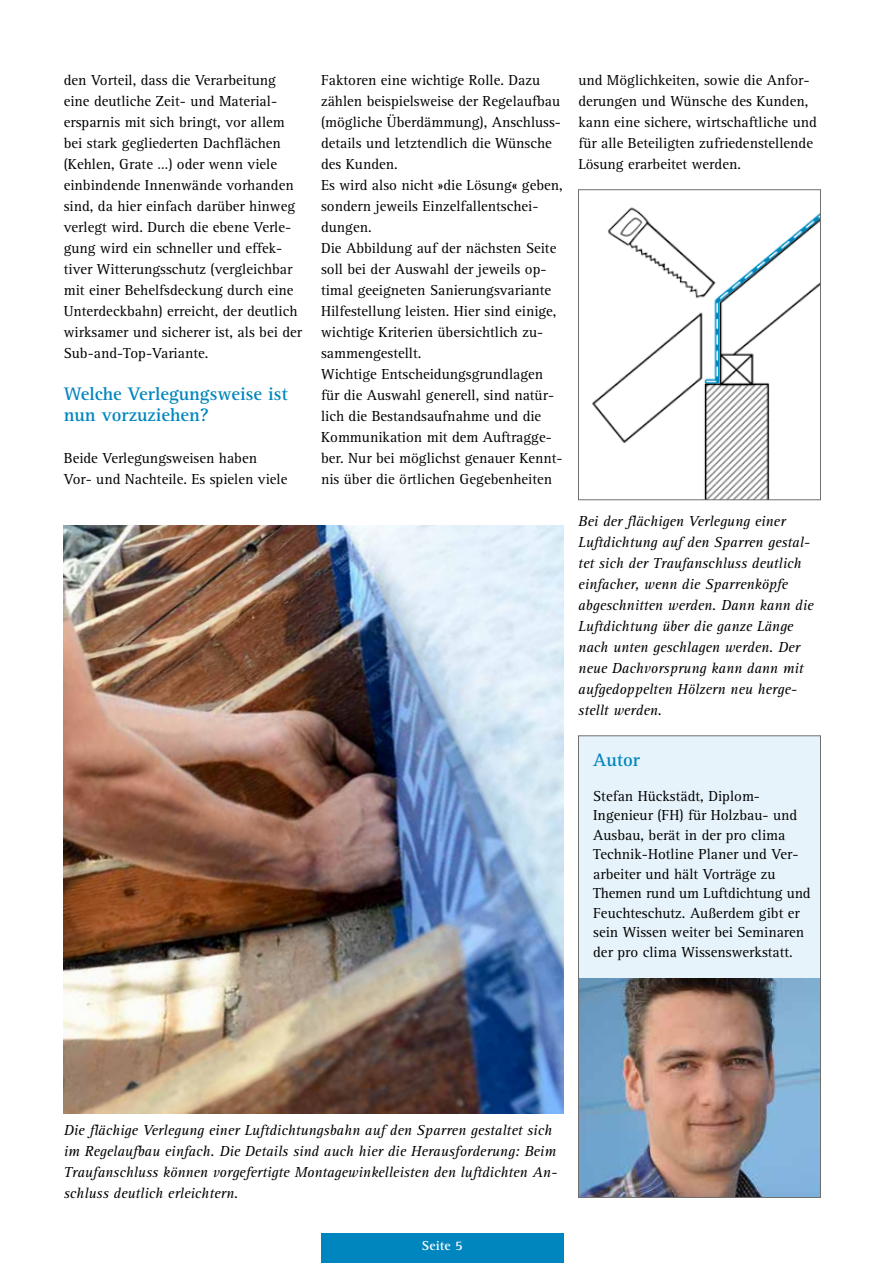
<style>
.page{position:relative;width:893px;height:1263px;background:#fff}
.page>*{position:absolute;margin:0;border:0;box-sizing:border-box;transform-origin:0 0}
.t1{font:700 18.75px/21px "Rotis Serif Pro";color:#0086be}
.t2{font:15px/21px "Rotis Serif Pro";color:#000}
.t3{font:italic 15px/21px "Rotis Serif Pro";color:#000}
.t4{font:700 13.5px "Rotis Serif Pro";letter-spacing:.01em;color:#fff}
</style>
<div class="page">
<div style="left:321px;top:1233px;width:242px;height:30px;background:#0086be"></div>
<img style="left:64px;top:526px;width:499px;height:588px">
<img style="left:592px;top:207px;width:227px;height:291px">
<div style="left:578px;top:190px;width:243px;height:310px;border:1px solid #706f6f"></div>
<div style="left:578px;top:736px;width:242px;height:461px;background:#e7f3fa"></div>
<img style="left:580px;top:978px;width:239px;height:218px">
<div style="left:578px;top:736px;width:243px;height:462px;border:1px solid #706f6f"></div>
<p class="t2" style="left:64px;top:69px;width:240px">den Vorteil, dass die Verarbeitung eine deutliche Zeit- und Material&shy;ersparnis mit sich bringt, vor allem bei stark gegliederten Dachflächen (Kehlen, Grate …) oder wenn viele einbindende Innenwände vorhanden sind, da hier einfach darüber hinweg verlegt wird. Durch die ebene Verle&shy;gung wird ein schneller und effek&shy;tiver Witterungsschutz (vergleichbar mit einer Behelfsdeckung durch eine Unterdeckbahn) erreicht, der deutlich wirksamer und sicherer ist, als bei der Sub-and-Top-Variante.</p>
<p class="t1" style="left:64px;top:383px;width:225px">Welche Verlegungsweise ist nun vorzuziehen?</p>
<p class="t2" style="left:64px;top:447px;width:225px">Beide Verlegungsweisen haben<br>Vor- und Nachteile. Es spielen viele</p>
<p class="t2" style="left:321px;top:69px;width:243px">Faktoren eine wichtige Rolle. Dazu zählen beispielsweise der Regelaufbau (mögliche Überdämmung), Anschluss&shy;details und letztendlich die Wünsche des Kunden.<br>Es wird also nicht »die Lösung« geben, sondern jeweils Einzelfallentschei&shy;dungen.<br>Die Abbildung auf der nächsten Seite soll bei der Auswahl der jeweils op&shy;timal geeigneten Sanierungsvariante Hilfestellung leisten. Hier sind einige, wichtige Kriterien übersichtlich zu&shy;sammengestellt.<br>Wichtige Entscheidungsgrundlagen für die Auswahl generell, sind natür&shy;lich die Bestandsaufnahme und die Kommunikation mit dem Auftragge&shy;ber. Nur bei möglichst genauer Kennt&shy;nis über die örtlichen Gegebenheiten</p>
<p class="t2" style="left:578px;top:69px;width:240px">und Möglichkeiten, sowie die Anfor&shy;derungen und Wünsche des Kunden, kann eine sichere, wirtschaftliche und für alle Beteiligten zufriedenstellende Lösung erarbeitet werden.</p>
<p class="t3" style="left:578px;top:510px;width:237px">Bei der flächigen Verlegung einer Luftdichtung auf den Sparren gestal&shy;tet sich der Traufanschluss deutlich einfacher, wenn die Sparrenköpfe abgeschnitten werden. Dann kann die Luftdichtung über die ganze Länge nach unten geschlagen werden. Der neue Dachvorsprung kann dann mit aufgedoppelten Hölzern neu herge&shy;stellt werden.</p>
<p class="t1" style="left:593px;top:749px;width:48px">Autor</p>
<p class="t2" style="left:593px;top:786px;width:219px;line-height:19.5px">Stefan Hückstädt, Diplom-<br>Ingenieur (FH) für Holzbau- und<br>Ausbau, berät in der pro clima<br>Technik-Hotline Planer und Ver&shy;arbeiter und hält Vorträge zu<br>Themen rund um Luftdichtung und<br>Feuchteschutz. Außerdem gibt er sein Wissen weiter bei Seminaren der pro clima Wissenswerkstatt.</p>
<p class="t3" style="left:64px;top:1119px;width:495px">Die flächige Verlegung einer Luftdichtungsbahn auf den Sparren gestaltet sich im Regelaufbau einfach. Die Details sind auch hier die Herausforderung: Beim Traufanschluss können vorgefertigte Montagewinkelleisten den luftdichten An&shy;schluss deutlich erleichtern.</p>
<p class="t4" style="left:422px;top:1237px;width:43px">Seite 5</p>
</div>
